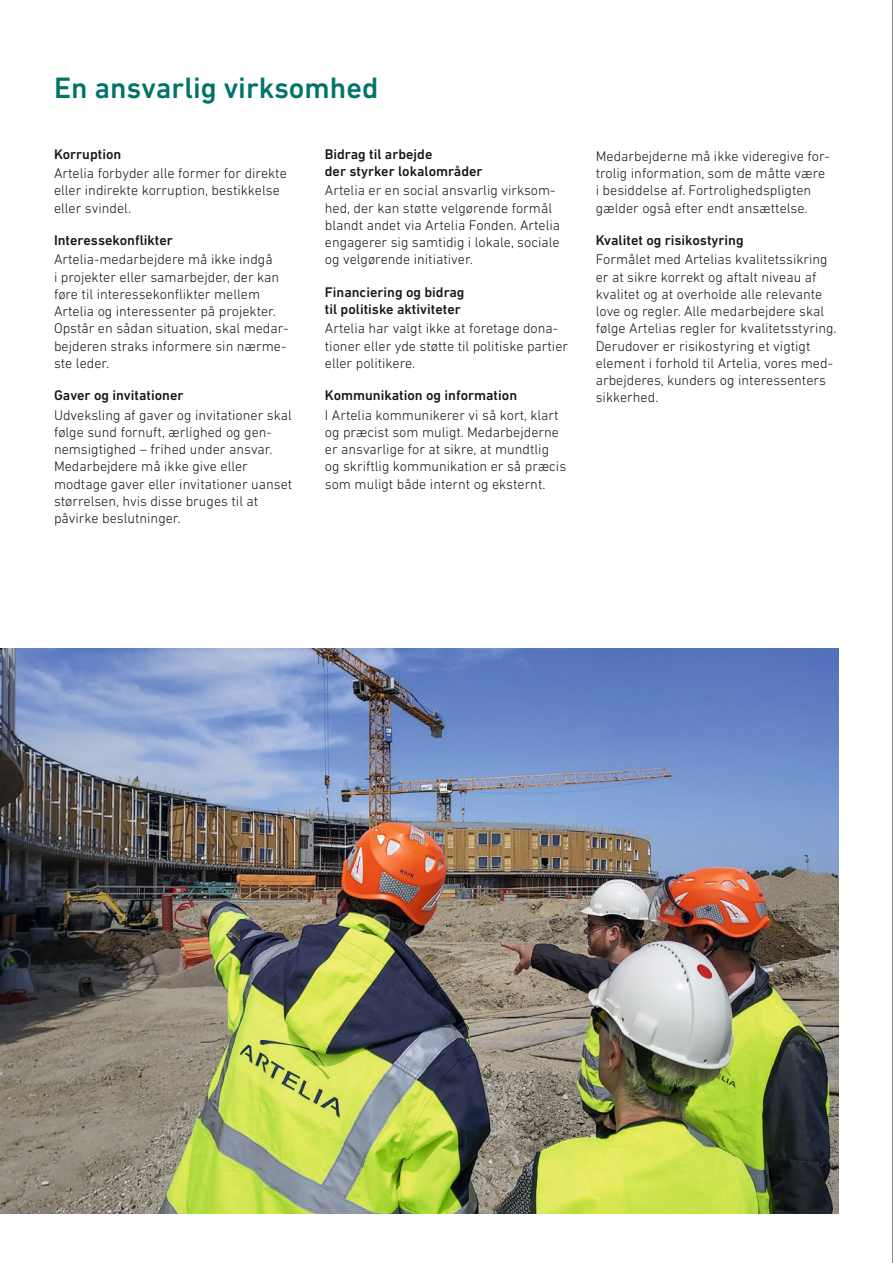
<style>
.page{position:relative;width:893px;height:1263px;background:#fff}
.page>*{position:absolute;margin:0;border:0;box-sizing:border-box;transform-origin:0 0}
.Rubrik___Overskrift{font:500 30px "DIN Next LT Pro";color:#00746a}
.Brødtekst{font:300 14.25px/17.2px "DIN Next LT Pro";color:#151616}
.Mellemrubrik{font:500 14.25px/17.2px "DIN Next LT Pro";color:#151616}
</style>
<div class="page">
<hr style="left:892px;top:0;width:1px;height:1263px;background:#151616">
<img style="left:0;top:648px;width:839px;height:565px">
<p class="Rubrik___Overskrift" style="left:54px;top:70px;width:326px">En ansvarlig virksomhed</p>
<p class="Mellemrubrik" style="left:54px;top:145px;width:69px">Korruption</p>
<p class="Brødtekst" style="left:54px;top:165px;width:234px">Artelia forbyder alle former for direkte eller indirekte korruption, bestikkelse eller svindel.</p>
<p class="Mellemrubrik" style="left:54px;top:231px;width:121px">Interessekonflikter</p>
<p class="Brødtekst" style="left:54px;top:251px;width:236px">Artelia-medarbejdere må ikke indgå<br>i projekter eller samarbejder, der kan føre til interessekonflikter mellem Artelia og interessenter på projekter.<br>Opstår en sådan situation, skal medar&shy;bejderen straks informere sin nærme&shy;ste leder.</p>
<p class="Mellemrubrik" style="left:54px;top:387px;width:131px">Gaver og invitationer</p>
<p class="Brødtekst" style="left:54px;top:406px;width:240px">Udveksling af gaver og invitationer skal følge sund fornuft, ærlighed og gen&shy;nemsigtighed – frihed under ansvar.<br>Medarbejdere må ikke give eller modtage gaver eller invitationer uanset størrelsen, hvis disse bruges til at påvirke beslutninger.</p>
<p class="Mellemrubrik" style="left:325px;top:145px;width:159px">Bidrag til arbejde<br>der styrker lokalområder</p>
<p class="Brødtekst" style="left:325px;top:182px;width:237px">Artelia er en social ansvarlig virksom&shy;hed, der kan støtte velgørende formål blandt andet via Artelia Fonden. Artelia engagerer sig samtidig i lokale, sociale og velgørende initiativer.</p>
<p class="Mellemrubrik" style="left:325px;top:283px;width:141px">Financiering og bidrag til politiske aktiviteter</p>
<p class="Brødtekst" style="left:325px;top:320px;width:245px">Artelia har valgt ikke at foretage dona&shy;tioner eller yde støtte til politiske partier eller politikere.</p>
<p class="Mellemrubrik" style="left:325px;top:387px;width:194px">Kommunikation og information</p>
<p class="Brødtekst" style="left:325px;top:406px;width:243px">I Artelia kommunikerer vi så kort, klart og præcist som muligt. Medarbejderne er ansvarlige for at sikre, at mundtlig og skriftlig kommunikation er så præcis som muligt både internt og eksternt.</p>
<p class="Brødtekst" style="left:596px;top:147px;width:236px">Medarbejderne må ikke videregive for&shy;trolig information, som de måtte være i besiddelse af. Fortrolighedspligten gælder også efter endt ansættelse.</p>
<p class="Mellemrubrik" style="left:596px;top:231px;width:149px">Kvalitet og risikostyring</p>
<p class="Brødtekst" style="left:596px;top:251px;width:242px">Formålet med Artelias kvalitetssikring er at sikre korrekt og aftalt niveau af kvalitet og at overholde alle relevante love og regler. Alle medarbejdere skal følge Artelias regler for kvalitetsstyring.<br>Derudover er risikostyring et vigtigt element i forhold til Artelia, vores med&shy;arbejderes, kunders og interessenters sikkerhed.</p>
</div>
